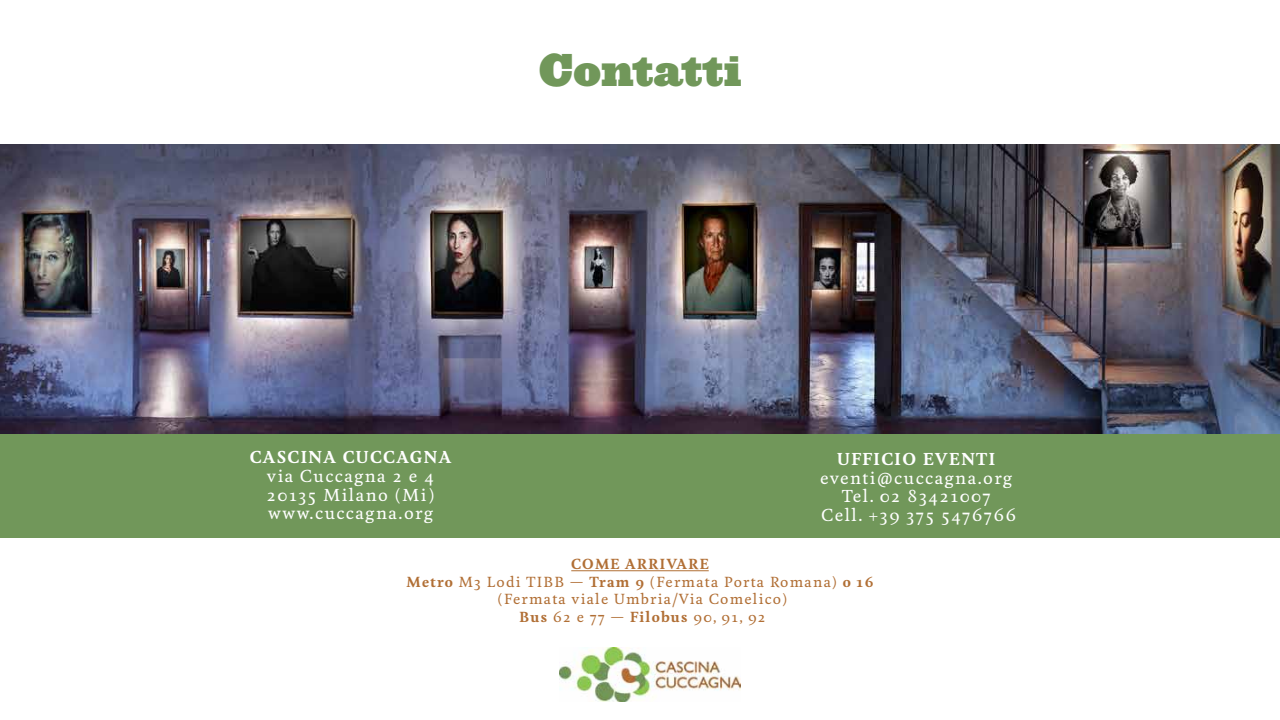
<style>
.page{position:relative;width:1280px;height:720px;background:#fff}
.page>*{position:absolute;margin:0;border:0;box-sizing:border-box;transform-origin:0 0}
.t1{font:42.5px "Ziggurat HTF Black";color:#71975a}
.t2{font:500 16.25px/18.8px "Feijoa";letter-spacing:.09em;color:#fff;text-align:justify}
.t3{font:700 16.25px "Feijoa";letter-spacing:.09em;color:#fff}
.t4{font:500 13.75px/17.5px "Feijoa";letter-spacing:.09em;color:#b16f35;text-align:center}
.s1{font-weight:700}
</style>
<div class="page">
<hr style="left:571px;top:570px;width:138px;height:1px;background:#b16f35">
<div style="left:0;top:432px;width:1280px;height:106px;background:#71975a"></div>
<img style="left:0;top:144px;width:1280px;height:290px">
<img style="left:560px;top:647px;width:181px;height:55px">
<h1 class="t1" style="left:539px;top:43px;width:203px">Contatti</h1>
<p class="t3" style="left:250px;top:446px;width:203px">CASCINA CUCCAGNA</p>
<p class="t2" style="left:267px;top:467px;width:169px">via Cuccagna 2 e 4<br>20135 Milano (Mi) www.cuccagna.org</p>
<p class="t3" style="left:837px;top:448px;width:160px">UFFICIO EVENTI</p>
<p class="t2" style="left:820px;top:469px;width:198px;text-align:center">eventi@cuccagna.org<br>Tel. 02 83421007<br>Cell. +39 375 5476766</p>
<p class="t4" style="left:407px;top:556px;width:468px"><span class="s1">COME ARRIVARE<br>Metro</span> M3 Lodi TIBB — <span class="s1">Tram 9</span> (Fermata Porta Romana) <span class="s1">o 16 </span>(Fermata viale Umbria/Via Comelico)<br><span class="s1">Bus</span> 62 e 77 — <span class="s1">Filobus</span> 90, 91, 92</p>
</div>
